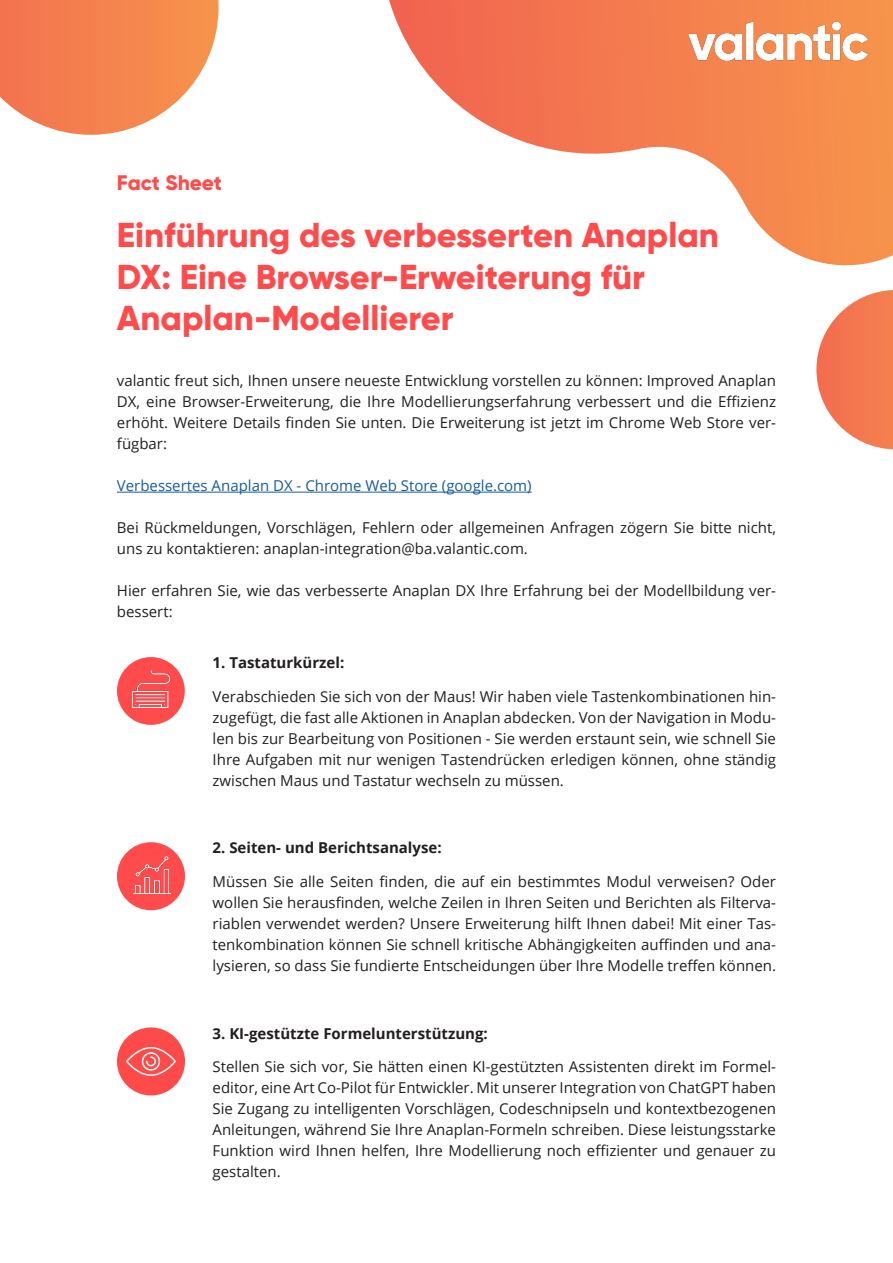
<style>
.page{position:relative;width:893px;height:1263px;background:#fff}
.page>*{position:absolute;margin:0;border:0;box-sizing:border-box;transform-origin:0 0}
.Headline{font:800 34.5px/41.4px "Gilroy";color:#ff4b4b}
.Headline-2{font:800 21px "Gilroy";color:#ff4b4b}
.Bodytext{font:15px/21px "Open Sans";color:#231f20;text-align:justify}
.Bodytext-2{font:700 15px "Open Sans";color:#231f20}
.Bodytext-3{font:15px "Open Sans";color:#175d9e}
</style>
<div class="page">
<svg style="left:389px;top:0;width:504px;height:266px"></svg>
<svg style="left:816px;top:290px;width:77px;height:159px"></svg>
<svg style="left:0;top:0;width:219px;height:135px"></svg>
<hr style="left:117px;top:492px;width:415px;height:1px;background:#175d9e">
<img style="left:663px;top:0;width:230px;height:86px">
<div style="left:117px;top:1027px;width:68px;height:68px;background:#ff4a4a;border-radius:50%"></div>
<svg style="left:126px;top:1047px;width:50px;height:29px"></svg>
<div style="left:117px;top:657px;width:68px;height:68px;background:#ff4b4b;border-radius:50%"></div>
<img style="left:133px;top:670px;width:37px;height:37px">
<div style="left:117px;top:842px;width:68px;height:68px;background:#ff4b4b;border-radius:50%"></div>
<img style="left:134px;top:856px;width:36px;height:37px">
<p class="Headline-2" style="left:117px;top:170px;width:107px">Fact Sheet</p>
<p class="Headline" style="left:117px;top:214px;width:603px">Einführung des verbesserten Anaplan<br>DX: Eine Browser-Erweiterung für<br>Anaplan-Modellierer</p>
<p class="Bodytext" style="left:117px;top:370px;width:661px">valantic freut sich, Ihnen unsere neueste Entwicklung vorstellen zu können: Improved Anaplan DX, eine Browser-Erweiterung, die Ihre Modellierungserfahrung verbessert und die Effizienz erhöht. Weitere Details finden Sie unten. Die Erweiterung ist jetzt im Chrome Web Store ver&shy;fügbar:</p>
<p class="Bodytext-3" style="left:117px;top:475px;width:416px">Verbessertes Anaplan DX - Chrome Web Store (google.com)</p>
<p class="Bodytext" style="left:117px;top:517px;width:661px">Bei Rückmeldungen, Vorschlägen, Fehlern oder allgemeinen Anfragen zögern Sie bitte nicht, uns zu kontaktieren: anaplan-integration@ba.valantic.com.</p>
<p class="Bodytext" style="left:117px;top:580px;width:661px">Hier erfahren Sie, wie das verbesserte Anaplan DX Ihre Erfahrung bei der Modellbildung ver&shy;bessert:</p>
<p class="Bodytext-2" style="left:213px;top:652px;width:133px">1. Tastaturkürzel:</p>
<p class="Bodytext" style="left:213px;top:685px;width:565px">Verabschieden Sie sich von der Maus! Wir haben viele Tastenkombinationen hin&shy;zugefügt, die fast alle Aktionen in Anaplan abdecken. Von der Navigation in Modu&shy;len bis zur Bearbeitung von Positionen - Sie werden erstaunt sein, wie schnell Sie Ihre Aufgaben mit nur wenigen Tastendrücken erledigen können, ohne ständig zwischen Maus und Tastatur wechseln zu müssen.</p>
<p class="Bodytext-2" style="left:213px;top:837px;width:231px">2. Seiten- und Berichtsanalyse:</p>
<p class="Bodytext" style="left:213px;top:871px;width:565px">Müssen Sie alle Seiten finden, die auf ein bestimmtes Modul verweisen? Oder wollen Sie herausfinden, welche Zeilen in Ihren Seiten und Berichten als Filterva&shy;riablen verwendet werden? Unsere Erweiterung hilft Ihnen dabei! Mit einer Tas&shy;tenkombination können Sie schnell kritische Abhängigkeiten auffinden und ana&shy;lysieren, so dass Sie fundierte Entscheidungen über Ihre Modelle treffen können.</p>
<p class="Bodytext-2" style="left:213px;top:1022px;width:277px">3. KI-gestützte Formelunterstützung:</p>
<p class="Bodytext" style="left:213px;top:1056px;width:565px">Stellen Sie sich vor, Sie hätten einen KI-gestützten Assistenten direkt im Formel&shy;editor, eine Art Co-Pilot für Entwickler. Mit unserer Integration von ChatGPT haben Sie Zugang zu intelligenten Vorschlägen, Codeschnipseln und kontextbezogenen Anleitungen, während Sie Ihre Anaplan-Formeln schreiben. Diese leistungsstarke Funktion wird Ihnen helfen, Ihre Modellierung noch effizienter und genauer zu gestalten.</p>
</div>
